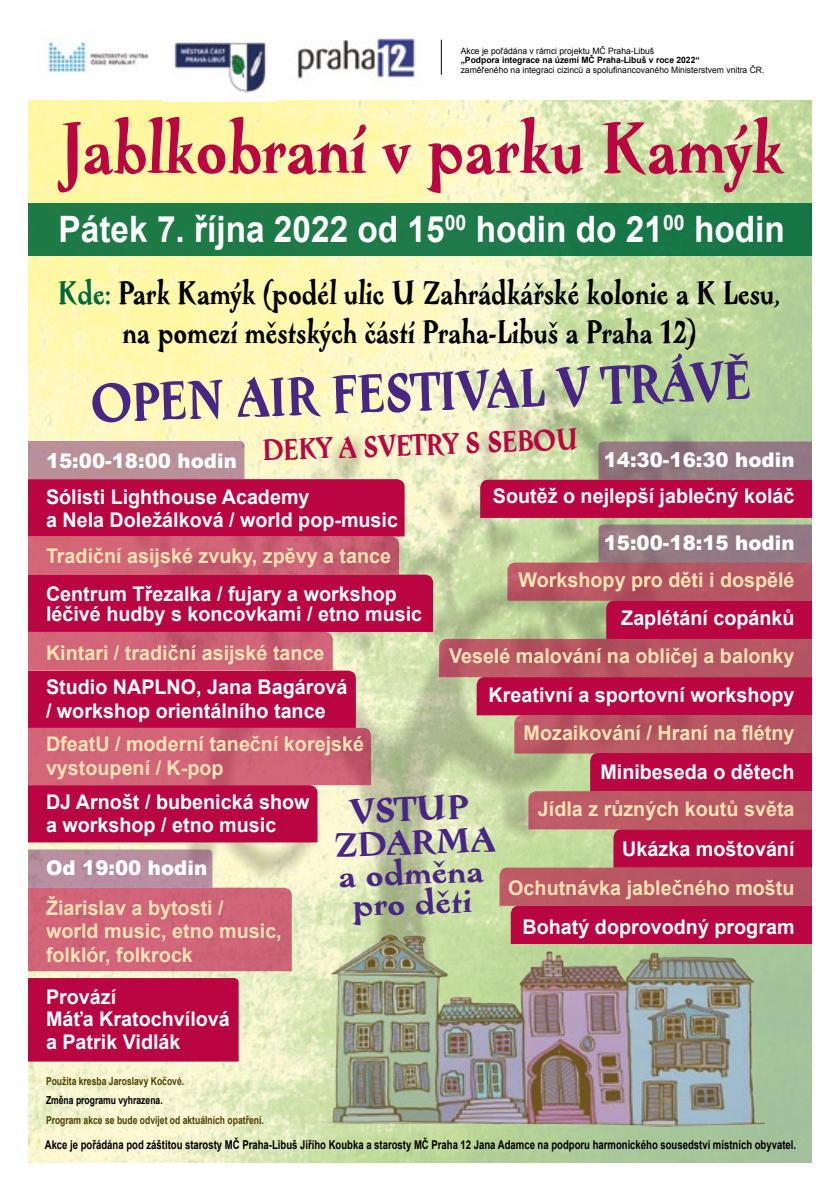
<style>
.page{position:relative;width:840px;height:1191px;background:#fff}
.page>*{position:absolute;margin:0;border:0;box-sizing:border-box;transform-origin:0 0}
.t1{font:700 71.4px "Alcoholica";color:#b90541;scale:.93 1}
.t2{font:700 53px "Alcoholica";color:#482683;scale:.93 1}
.t3{font:700 36.4px "Arial";color:#fff;scale:.92 1}
.t4{font:700 33.4px/33.4px "Alcoholica";color:#482683;text-align:center;scale:1.12 1}
.t5{font:700 32.4px/38.8px "Alcoholica";color:#000;scale:.88 1}
.t6{font:700 29.2px "Alcoholica";color:#b90541;scale:.93 1}
.t7{font:700 20.2px/23.6px "Arial";color:#fff}
.t8{font:700 20.2px/23.6px "Arial";color:#ffe4b5}
.t9{font:900 20.2px "Arial";color:#fff}
.t10{font:700 12.2px "Arial";color:#000;scale:.79 1}
.t11{font:700 11px "Arial";color:#504100;scale:.78 1}
.t12{font:700 11px "Arial";color:#000;scale:.78 1}
.t13{font:8.8px "Arial";color:#000}
.t14{font:700 8.8px "Arial";color:#000}
.s1{color:#00693a}
</style>
<div class="page">
<img style="left:28px;top:101px;width:783px;height:1061px">
<img style="left:106px;top:320px;width:602px;height:804px">
<div style="left:28px;top:203px;width:783px;height:53px;background:#1e7946"></div>
<img style="left:321px;top:920px;width:442px;height:206px">
<img style="left:46px;top:39px;width:103px;height:34px">
<img style="left:163px;top:42px;width:113px;height:60px">
<hr style="left:441px;top:40px;width:1px;height:35px;background:#000">
<img style="left:297px;top:38px;width:119px;height:42px">
<svg style="left:480px;top:441px;width:331px;height:77px;background:#b05169"></svg>
<div style="left:28px;top:978px;width:210px;height:83px;background:#b90541"></div>
<svg style="left:28px;top:849px;width:263px;height:122px;background:#cc7a87"></svg>
<svg style="left:28px;top:441px;width:405px;height:401px;background:#c44c68"></svg>
<svg style="left:439px;top:524px;width:372px;height:420px;background:#b86069"></svg>
<p class="t13" style="left:460px;top:45px;width:195px">Akce je pořádána v rámci projektu MČ Praha-Libuš</p>
<p class="t14" style="left:460px;top:54px;width:240px">„Podpora integrace na území MČ Praha-Libuš v roce 2022“</p>
<p class="t13" style="left:460px;top:64px;width:305px">zaměřeného na integraci cizinců a spolufinancovaného Ministerstvem vnitra ČR.</p>
<h1 class="t1" style="left:60px;top:106px;width:778px">Jablkobraní v parku Kamýk</h1>
<h3 class="t3" style="left:59px;top:205px;width:790px">Pátek 7. října 2022 od 15<sup>00</sup> hodin do 21<sup>00</sup> hodin</h3>
<h3 class="t5" style="left:122px;top:274px;width:748px;text-indent:-65px"><span class="s1">Kde:</span> Park Kamýk (podél ulic U Zahrádkářské kolonie a K Lesu, na pomezí městských částí Praha-Libuš a Praha 12)</h3>
<h2 class="t2" style="left:90px;top:372px;width:710px;rotate:-2deg">OPEN AIR FESTIVAL V TRÁVĚ</h2>
<h3 class="t6" style="left:261px;top:433px;width:341px;rotate:-2deg">DEKY A SVETRY S SEBOU</h3>
<p class="t9" style="left:603px;top:445px;width:192px">14:30-16:30 hodin</p>
<p class="t7" style="left:492px;top:485px;width:303px">Soutěž o nejlepší jablečný koláč</p>
<p class="t9" style="left:603px;top:528px;width:192px">15:00-18:15 hodin</p>
<p class="t8" style="left:518px;top:569px;width:277px">Workshopy pro děti i dospělé</p>
<p class="t7" style="left:621px;top:607px;width:175px">Zaplétání copánků</p>
<p class="t8" style="left:448px;top:644px;width:347px">Veselé malování na obličej a balonky</p>
<p class="t7" style="left:488px;top:683px;width:307px">Kreativní a sportovní workshopy</p>
<p class="t8" style="left:523px;top:722px;width:272px">Mozaikování / Hraní na flétny</p>
<p class="t7" style="left:600px;top:760px;width:195px">Minibeseda o dětech</p>
<p class="t8" style="left:537px;top:797px;width:258px">Jídla z různých koutů světa</p>
<p class="t7" style="left:622px;top:838px;width:174px">Ukázka moštování</p>
<p class="t8" style="left:508px;top:876px;width:287px">Ochutnávka jablečného moštu</p>
<p class="t7" style="left:522px;top:915px;width:273px">Bohatý doprovodný program</p>
<p class="t9" style="left:46px;top:446px;width:192px">15:00-18:00 hodin</p>
<p class="t7" style="left:46px;top:485px;width:353px">Sólisti Lighthouse Academy<br>a Nela Doležálková / world pop-music</p>
<p class="t8" style="left:46px;top:544px;width:346px">Tradiční asijské zvuky, zpěvy a tance</p>
<p class="t7" style="left:46px;top:585px;width:377px;line-height:19.6px">Centrum Třezalka / fujary a workshop léčivé hudby s koncovkami / etno music</p>
<p class="t8" style="left:46px;top:641px;width:280px">Kintari / tradiční asijské tance</p>
<p class="t7" style="left:46px;top:676px;width:303px">Studio NAPLNO, Jana Bagárová / workshop orientálního tance</p>
<p class="t8" style="left:46px;top:733px;width:319px">DfeatU / moderní taneční korejské vystoupení / K-pop</p>
<p class="t7" style="left:46px;top:790px;width:265px">DJ Arnošt / bubenická show a workshop / etno music</p>
<p class="t9" style="left:46px;top:853px;width:163px">Od 19:00 hodin</p>
<p class="t8" style="left:46px;top:896px;width:237px">Žiarislav a bytosti /<br>world music, etno music, folklór, folkrock</p>
<p class="t7" style="left:46px;top:987px;width:185px;line-height:21.6px">Provází<br>Máťa Kratochvílová</p>
<p class="t7" style="left:46px;top:1031px;width:136px">a Patrik Vidlák</p>
<h3 class="t4" style="left:332px;top:795px;width:145px;rotate:-2deg">VSTUP<br>ZDARMA</h3>
<h3 class="t4" style="left:338px;top:860px;width:131px;line-height:30px;rotate:-2deg">a odměna pro děti</h3>
<p class="t11" style="left:46px;top:1073px;width:179px">Použita kresba Jaroslavy Kočové.</p>
<p class="t12" style="left:46px;top:1093px;width:151px">Změna programu vyhrazena.</p>
<p class="t11" style="left:46px;top:1112px;width:280px">Program akce se bude odvíjet od aktuálních opatření.</p>
<p class="t10" style="left:45px;top:1136px;width:952px">Akce je pořádána pod záštitou starosty MČ Praha-Libuš Jiřího Koubka a starosty MČ Praha 12 Jana Adamce na podporu harmonického sousedství místních obyvatel.</p>
</div>
